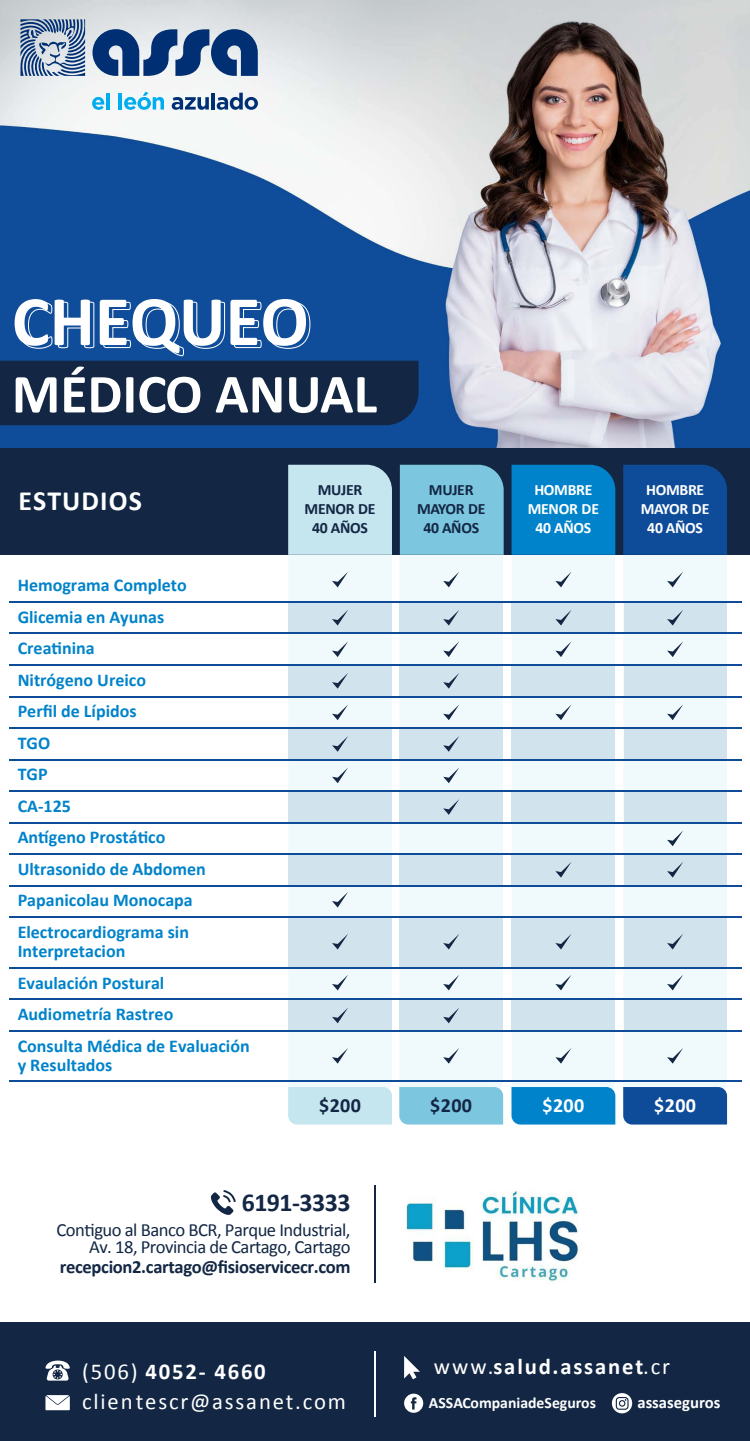
<style>
.page{position:relative;width:750px;height:1441px;background:#fff}
.page>*{position:absolute;margin:0;border:0;box-sizing:border-box;transform-origin:0 0}
.t1{font:700 71.55px "Calibri";color:#fff}
.t2{font:700 55.5px "Calibri";color:#fff}
.t3{font:700 27.9px "Calibri";letter-spacing:.04em;color:#fff}
.t4{font:700 25.88px "Calibri";letter-spacing:-.02em;color:#132744}
.t5{font:22.73px/30.2px "Calibri";letter-spacing:.08em;color:#fff}
.t6{font:700 22.73px "Calibri";letter-spacing:.08em;color:#fff}
.t7{font:700 20.1px "Calibri";letter-spacing:.02em;color:#132744}
.t8{font:700 20.1px "Calibri";letter-spacing:.02em;color:#fff}
.t9{font:18.6px/17.2px "Calibri";letter-spacing:-.025em;color:#132744;text-align:right}
.t10{font:700 18.6px "Calibri";letter-spacing:-.02em;color:#132744}
.t11{font:700 18px/31.5px "Calibri";color:#0083ca}
.t12{font:700 16.65px "Calibri";color:#fff}
.t13{font:700 15.75px/18.9px "Calibri";letter-spacing:-.02em;color:#fff;text-align:center}
.t14{font:700 15.75px/18.9px "Calibri";letter-spacing:-.02em;color:#132744;text-align:center}
.t15{font:700 15.75px "Calibri";color:#fff}
.s1{font-weight:700}
.s2{font-weight:400}
</style>
<div class="page">
<img style="left:0;top:0;width:750px;height:448px">
<div style="left:288px;top:554px;width:104px;height:532px;background:#f0f9fc"></div>
<div style="left:399px;top:554px;width:104px;height:532px;background:#f0f9fc"></div>
<div style="left:512px;top:554px;width:103px;height:532px;background:#f0f9fc"></div>
<div style="left:623px;top:554px;width:104px;height:532px;background:#f0f9fc"></div>
<div style="left:399px;top:602px;width:104px;height:31px;background:#d1e3ed"></div>
<div style="left:512px;top:602px;width:103px;height:31px;background:#d1e3ed"></div>
<div style="left:624px;top:602px;width:103px;height:31px;background:#d1e3ed"></div>
<div style="left:288px;top:602px;width:104px;height:31px;background:#d1e3ed"></div>
<div style="left:399px;top:665px;width:104px;height:31px;background:#d1e3ed"></div>
<div style="left:512px;top:665px;width:103px;height:31px;background:#d1e3ed"></div>
<div style="left:624px;top:665px;width:103px;height:31px;background:#d1e3ed"></div>
<div style="left:288px;top:665px;width:104px;height:31px;background:#d1e3ed"></div>
<div style="left:399px;top:728px;width:104px;height:31px;background:#d1e3ed"></div>
<div style="left:512px;top:728px;width:103px;height:31px;background:#d1e3ed"></div>
<div style="left:624px;top:728px;width:103px;height:31px;background:#d1e3ed"></div>
<div style="left:288px;top:728px;width:104px;height:31px;background:#d1e3ed"></div>
<div style="left:399px;top:791px;width:104px;height:31px;background:#d1e3ed"></div>
<div style="left:512px;top:791px;width:103px;height:31px;background:#d1e3ed"></div>
<div style="left:624px;top:791px;width:103px;height:31px;background:#d1e3ed"></div>
<div style="left:288px;top:791px;width:104px;height:31px;background:#d1e3ed"></div>
<div style="left:399px;top:853px;width:104px;height:32px;background:#d1e3ed"></div>
<div style="left:512px;top:853px;width:103px;height:32px;background:#d1e3ed"></div>
<div style="left:624px;top:853px;width:103px;height:32px;background:#d1e3ed"></div>
<div style="left:288px;top:853px;width:104px;height:32px;background:#d1e3ed"></div>
<div style="left:399px;top:999px;width:104px;height:32px;background:#d1e3ed"></div>
<div style="left:512px;top:999px;width:103px;height:32px;background:#d1e3ed"></div>
<div style="left:624px;top:999px;width:103px;height:32px;background:#d1e3ed"></div>
<div style="left:288px;top:999px;width:104px;height:32px;background:#d1e3ed"></div>
<div style="left:0;top:448px;width:750px;height:106px;background:#132744"></div>
<div style="left:399px;top:916px;width:104px;height:50px;background:#d1e3ed"></div>
<div style="left:512px;top:916px;width:103px;height:50px;background:#d1e3ed"></div>
<div style="left:624px;top:916px;width:103px;height:50px;background:#d1e3ed"></div>
<div style="left:288px;top:916px;width:104px;height:50px;background:#d1e3ed"></div>
<div style="left:288px;top:464px;width:104px;height:90px;background:#c5e5ef"></div>
<div style="left:400px;top:464px;width:104px;height:90px;background:#7cc6e0"></div>
<div style="left:512px;top:464px;width:103px;height:90px;background:#0083ca"></div>
<div style="left:623px;top:464px;width:104px;height:90px;background:#0e4c9a"></div>
<svg style="left:332px;top:571px;width:16px;height:16px"></svg>
<svg style="left:332px;top:610px;width:16px;height:15px"></svg>
<svg style="left:332px;top:641px;width:16px;height:16px"></svg>
<svg style="left:443px;top:641px;width:16px;height:16px"></svg>
<svg style="left:667px;top:641px;width:16px;height:16px"></svg>
<svg style="left:555px;top:571px;width:17px;height:16px"></svg>
<svg style="left:555px;top:641px;width:17px;height:16px"></svg>
<svg style="left:332px;top:704px;width:16px;height:16px"></svg>
<svg style="left:443px;top:704px;width:16px;height:16px"></svg>
<svg style="left:667px;top:704px;width:16px;height:16px"></svg>
<svg style="left:555px;top:704px;width:17px;height:16px"></svg>
<svg style="left:667px;top:571px;width:16px;height:16px"></svg>
<svg style="left:555px;top:610px;width:17px;height:15px"></svg>
<svg style="left:667px;top:610px;width:16px;height:15px"></svg>
<svg style="left:443px;top:571px;width:16px;height:16px"></svg>
<svg style="left:443px;top:610px;width:16px;height:15px"></svg>
<svg style="left:443px;top:799px;width:16px;height:15px"></svg>
<svg style="left:332px;top:934px;width:16px;height:15px"></svg>
<svg style="left:443px;top:934px;width:16px;height:15px"></svg>
<svg style="left:667px;top:830px;width:16px;height:16px"></svg>
<svg style="left:332px;top:673px;width:16px;height:15px"></svg>
<svg style="left:555px;top:862px;width:17px;height:15px"></svg>
<svg style="left:667px;top:862px;width:16px;height:15px"></svg>
<svg style="left:555px;top:934px;width:17px;height:15px"></svg>
<svg style="left:667px;top:934px;width:16px;height:15px"></svg>
<svg style="left:332px;top:891px;width:16px;height:16px"></svg>
<svg style="left:443px;top:673px;width:16px;height:15px"></svg>
<svg style="left:332px;top:767px;width:16px;height:16px"></svg>
<svg style="left:332px;top:974px;width:16px;height:16px"></svg>
<svg style="left:443px;top:974px;width:16px;height:16px"></svg>
<svg style="left:667px;top:974px;width:16px;height:16px"></svg>
<svg style="left:555px;top:974px;width:17px;height:16px"></svg>
<svg style="left:332px;top:1047px;width:16px;height:16px"></svg>
<svg style="left:443px;top:1047px;width:16px;height:16px"></svg>
<svg style="left:667px;top:1047px;width:16px;height:16px"></svg>
<svg style="left:555px;top:1047px;width:17px;height:16px"></svg>
<svg style="left:332px;top:1008px;width:16px;height:15px"></svg>
<svg style="left:443px;top:1008px;width:16px;height:15px"></svg>
<svg style="left:443px;top:767px;width:16px;height:16px"></svg>
<svg style="left:332px;top:736px;width:16px;height:15px"></svg>
<svg style="left:443px;top:736px;width:16px;height:15px"></svg>
<svg style="left:20px;top:19px;width:238px;height:57px;background:#738caf"></svg>
<svg style="left:92px;top:97px;width:12px;height:13px"></svg>
<hr style="left:106px;top:93px;width:4px;height:16px;background:#00adee">
<hr style="left:119px;top:93px;width:3px;height:16px;background:#00adee">
<svg style="left:124px;top:92px;width:40px;height:18px"></svg>
<svg style="left:172px;top:97px;width:37px;height:13px"></svg>
<hr style="left:211px;top:93px;width:4px;height:16px;background:#002f73">
<svg style="left:217px;top:93px;width:41px;height:17px"></svg>
<svg style="left:0;top:301px;width:419px;height:124px;background:#173e70"></svg>
<div style="left:288px;top:1086px;width:104px;height:38px;background:#c5e5ef"></div>
<div style="left:399px;top:1086px;width:104px;height:38px;background:#7cc6e0"></div>
<div style="left:512px;top:1086px;width:103px;height:38px;background:#0083ca"></div>
<div style="left:623px;top:1086px;width:104px;height:38px;background:#0e4c9a"></div>
<div style="left:0;top:1322px;width:750px;height:118px;background:#132744"></div>
<svg style="left:45px;top:1360px;width:25px;height:20px"></svg>
<svg style="left:45px;top:1395px;width:25px;height:14px"></svg>
<svg style="left:404px;top:1356px;width:16px;height:23px"></svg>
<svg style="left:404px;top:1393px;width:19px;height:19px"></svg>
<svg style="left:612px;top:1393px;width:20px;height:20px"></svg>
<hr style="left:374px;top:1350px;width:2px;height:66px;background:#fff">
<hr style="left:9px;top:601px;width:732px;height:1px;background:#0e4c9a">
<hr style="left:9px;top:632px;width:732px;height:2px;background:#0e4c9a">
<hr style="left:9px;top:664px;width:732px;height:1px;background:#0e4c9a">
<hr style="left:9px;top:696px;width:732px;height:1px;background:#0e4c9a">
<hr style="left:9px;top:727px;width:732px;height:1px;background:#0e4c9a">
<hr style="left:9px;top:759px;width:732px;height:1px;background:#0e4c9a">
<hr style="left:9px;top:790px;width:732px;height:1px;background:#0e4c9a">
<hr style="left:9px;top:822px;width:732px;height:1px;background:#0e4c9a">
<hr style="left:9px;top:853px;width:732px;height:1px;background:#0e4c9a">
<hr style="left:9px;top:885px;width:732px;height:1px;background:#0e4c9a">
<hr style="left:9px;top:916px;width:732px;height:1px;background:#0e4c9a">
<hr style="left:9px;top:966px;width:732px;height:2px;background:#0e4c9a">
<hr style="left:9px;top:998px;width:732px;height:1px;background:#0e4c9a">
<hr style="left:9px;top:1030px;width:732px;height:1px;background:#0e4c9a">
<hr style="left:9px;top:1080px;width:732px;height:1px;background:#0e4c9a">
<hr style="left:374px;top:1185px;width:2px;height:97px;background:#132744">
<svg style="left:211px;top:1190px;width:25px;height:24px"></svg>
<img style="left:406px;top:1190px;width:172px;height:92px">
<h1 class="t1" style="left:12px;top:270px;width:298px">CHEQUEO</h1>
<h2 class="t2" style="left:12px;top:355px;width:367px">MÉDICO ANUAL</h2>
<h3 class="t3" style="left:18px;top:481px;width:125px">ESTUDIOS</h3>
<p class="t14" style="left:305px;top:479px;width:73px">MUJER<br>MENOR DE<br>40 AÑOS</p>
<p class="t14" style="left:417px;top:479px;width:70px">MUJER<br>MAYOR DE<br>40 AÑOS</p>
<p class="t13" style="left:528px;top:479px;width:73px">HOMBRE<br>MENOR DE<br>40 AÑOS</p>
<p class="t13" style="left:641px;top:479px;width:70px">HOMBRE<br>MAYOR DE<br>40 AÑOS</p>
<p class="t11" style="left:18px;top:568px;width:190px">Hemograma Completo<br>Glicemia en Ayunas<br>Creatinina<br>Nitrógeno Ureico<br>Perfil de Lípidos<br>TGO<br>TGP<br>CA-125<br>Antígeno Prostático<br>Ultrasonido de Abdomen<br>Papanicolau Monocapa<br>Electrocardiograma sin</p>
<p class="t11" style="left:18px;top:934px;width:233px">Interpretacion<br>Evaulación Postural<br>Audiometría Rastreo<br>Consulta Médica de Evaluación</p>
<p class="t11" style="left:18px;top:1048px;width:96px">y Resultados</p>
<p class="t7" style="left:319px;top:1091px;width:43px">$200</p>
<p class="t7" style="left:430px;top:1091px;width:43px">$200</p>
<p class="t8" style="left:543px;top:1091px;width:43px">$200</p>
<p class="t8" style="left:654px;top:1091px;width:43px">$200</p>
<h3 class="t4" style="left:242px;top:1183px;width:110px">6191-3333</h3>
<p class="t9" style="left:56px;top:1219px;width:296px">Contiguo al Banco BCR, Parque Industrial,<br>Av. 18, Provincia de Cartago, Cartago</p>
<p class="t10" style="left:60px;top:1253px;width:292px">recepcion2.cartago@fisioservicecr.com</p>
<p class="t5" style="left:82px;top:1354px;width:265px">(506) <span class="s1">4052- 4660 </span>clientescr@assanet.com</p>
<p class="t6" style="left:434px;top:1349px;width:238px"><span class="s2">www.</span>salud.assanet<span class="s2">.cr</span></p>
<p class="t15" style="left:429px;top:1391px;width:169px">ASSACompaniadeSeguros</p>
<p class="t12" style="left:637px;top:1390px;width:85px">assaseguros</p>
</div>
